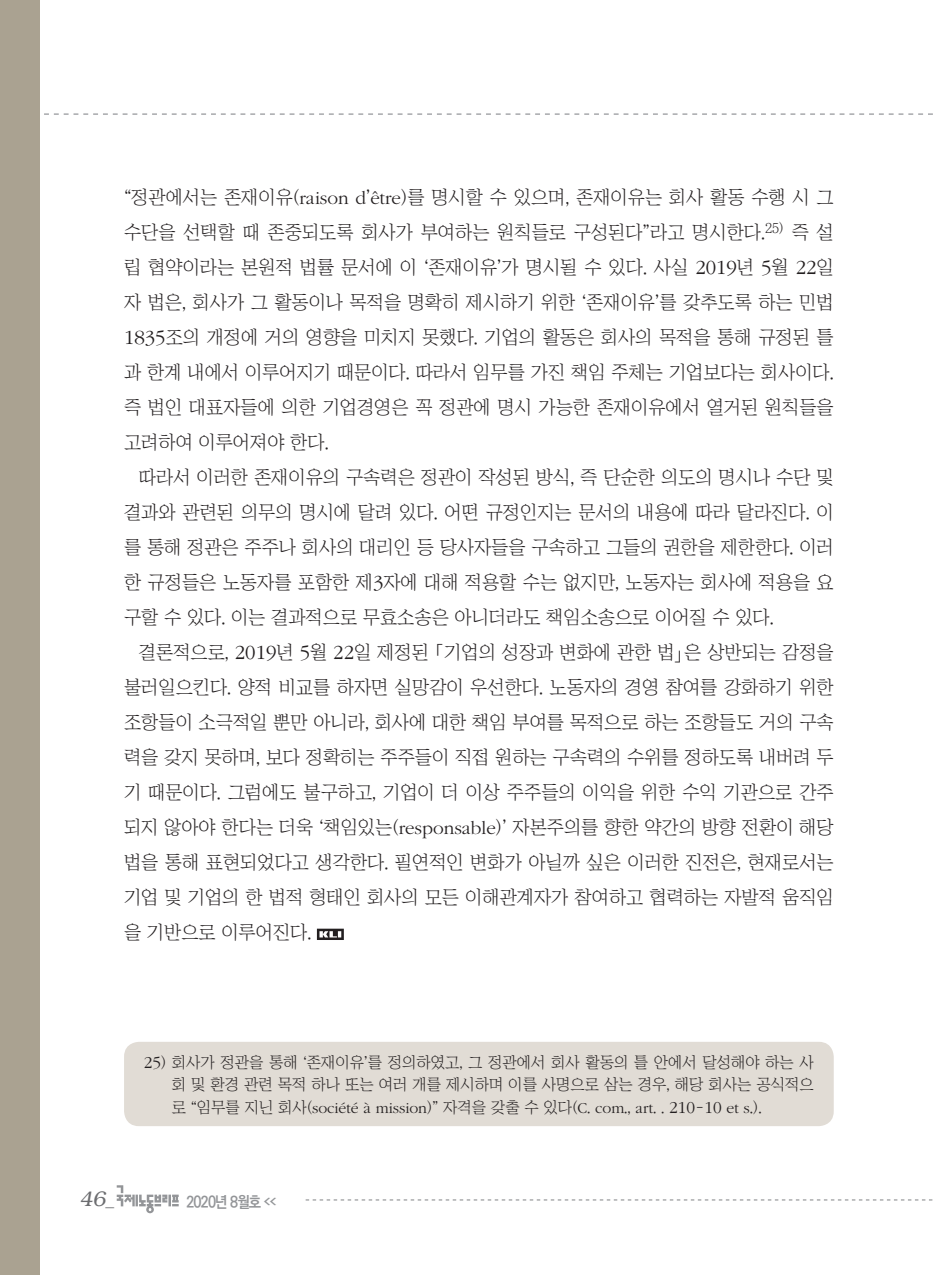
<style>
.page{position:relative;width:933px;height:1275px;background:#fff}
.page>*{position:absolute;margin:0;border:0;box-sizing:border-box;transform-origin:0 0}
.t1{font:italic 300 21px "Bookman";color:#6c6d70}
.본문{font:18.9px/35px "Chosunilbo NM";color:#231f20;text-align:justify}
.각주{font:15.75px/22.8px "Chosunilbo NM";color:#231f20;text-align:justify}
.t2{font:700 15.75px "Ko Pub Dotum";letter-spacing:-.055em;color:#939598;scale:.9 1}
.s1{font-family:"ITC Garamond Std";font-weight:300}
.s2{font-family:"ITC Garamond Std";font-weight:300;font-size:20.82px}
.s3{font-family:"ITC Garamond Std";font-weight:300;font-size:17.32px}
.s4{font-family:"Helvetica";font-weight:400;font-style:normal;font-size:17.5px}
.s5{font-size:7.88px}
</style>
<div class="page">
<svg style="left:44px;top:113px;width:889px;height:2px"></svg>
<div style="left:0;top:0;width:40px;height:1275px;background:#aaa291"></div>
<svg style="left:306px;top:1199px;width:626px;height:1px"></svg>
<svg style="left:117px;top:1185px;width:62px;height:28px"></svg>
<div style="left:124px;top:1042px;width:709px;height:84px;background:#e1dcd5;border-radius:15px"></div>
<svg style="left:317px;top:929px;width:27px;height:11px"></svg>
<p class="본문" style="left:124px;top:179px;width:711px">“정관에서는 존재이유(<span class="s1">raison d</span>’<span class="s1">être</span>)를 명시할 수 있으며, 존재이유는 회사 활동 수행 시 그 수단을 선택할 때 존중되도록 회사가 부여하는 원칙들로 구성된다”라고 명시한다.<sup>25)</sup> 즉 설 립 협약이라는 본원적 법률 문서에 이 ‘존재이유’가 명시될 수 있다. 사실 <span class="s2">2019</span>년 <span class="s2">5</span>월 <span class="s2">22</span>일 자 법은, 회사가 그 활동이나 목적을 명확히 제시하기 위한 ‘존재이유’를 갖추도록 하는 민법 <span class="s2">1835</span>조의 개정에 거의 영향을 미치지 못했다. 기업의 활동은 회사의 목적을 통해 규정된 틀 과 한계 내에서 이루어지기 때문이다. 따라서 임무를 가진 책임 주체는 기업보다는 회사이다. 즉 법인 대표자들에 의한 기업경영은 꼭 정관에 명시 가능한 존재이유에서 열거된 원칙들을 고려하여 이루어져야 한다.</p>
<p class="본문" style="left:124px;top:459px;width:711px;text-indent:15px">따라서 이러한 존재이유의 구속력은 정관이 작성된 방식, 즉 단순한 의도의 명시나 수단 및 결과와 관련된 의무의 명시에 달려 있다. 어떤 규정인지는 문서의 내용에 따라 달라진다. 이 를 통해 정관은 주주나 회사의 대리인 등 당사자들을 구속하고 그들의 권한을 제한한다. 이러 한 규정들은 노동자를 포함한 제<span class="s2">3</span>자에 대해 적용할 수는 없지만, 노동자는 회사에 적용을 요 구할 수 있다. 이는 결과적으로 무효소송은 아니더라도 책임소송으로 이어질 수 있다.</p>
<p class="본문" style="left:124px;top:634px;width:711px;text-indent:15px">결론적으로, <span class="s2">2019</span>년 <span class="s2">5</span>월 <span class="s2">22</span>일 제정된 「기업의 성장과 변화에 관한 법」은 상반되는 감정을 불러일으킨다. 양적 비교를 하자면 실망감이 우선한다. 노동자의 경영 참여를 강화하기 위한 조항들이 소극적일 뿐만 아니라, 회사에 대한 책임 부여를 목적으로 하는 조항들도 거의 구속 력을 갖지 못하며, 보다 정확히는 주주들이 직접 원하는 구속력의 수위를 정하도록 내버려 두 기 때문이다. 그럼에도 불구하고, 기업이 더 이상 주주들의 이익을 위한 수익 기관으로 간주 되지 않아야 한다는 더욱 ‘책임있는(<span class="s1">responsable</span>)’ 자본주의를 향한 약간의 방향 전환이 해당 법을 통해 표현되었다고 생각한다. 필연적인 변화가 아닐까 싶은 이러한 진전은, 현재로서는 기업 및 기업의 한 법적 형태인 회사의 모든 이해관계자가 참여하고 협력하는 자발적 움직임 을 기반으로 이루어진다.</p>
<p class="각주" style="left:172px;top:1050px;width:643px;text-indent:-28px"><span class="s3">25</span>) 회사가 정관을 통해 ‘존재이유’를 정의하였고, 그 정관에서 회사 활동의 틀 안에서 달성해야 하는 사 회 및 환경 관련 목적 하나 또는 여러 개를 제시하며 이를 사명으로 삼는 경우, 해당 회사는 공식적으 로 “임무를 지닌 회사(<span class="s1">société à mission</span>)” 자격을 갖출 수 있다(<span class="s1">C</span>. <span class="s1">com</span>., <span class="s1">art</span>. . <span class="s3">210</span>-<span class="s3">10</span> <span class="s1">et s</span>.).</p>
<p class="t1" style="left:79px;top:1187px;width:36px">46<span class="s4">_</span></p>
<p class="t2" style="left:186px;top:1194px;width:101px">2020년 8월호 <span class="s5">&lt;&lt;</span></p>
</div>
